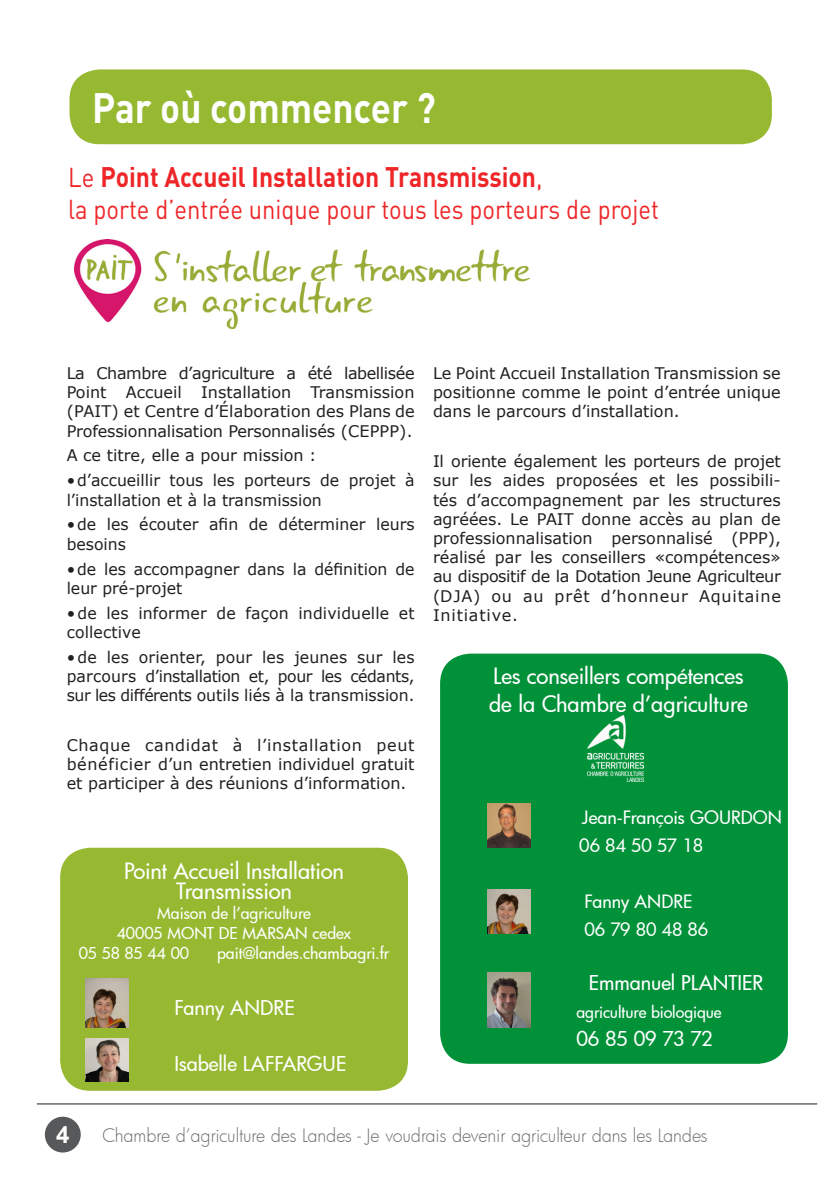
<style>
.page{position:relative;width:840px;height:1191px;background:#fff}
.page>*{position:absolute;margin:0;border:0;box-sizing:border-box;transform-origin:0 0}
.t1{font:700 42px "DIN Pro";color:#fff;scale:.88 1}
.t2{font:700 28px "DIN Pro";color:#ee2628;scale:.88 1}
.t3{font:27px "DIN Pro";color:#ee2628;scale:.88 1}
.t4{font:700 24px "Arial";color:#fff}
.t5{font:500 22px "Futura";letter-spacing:-.005em;color:#fff}
.t6{font:500 20px "Futura";color:#fff}
.t7{font:300 18px "Futura";letter-spacing:-.005em;color:#6c6d70}
.t8{font:500 18px "Futura";color:#fff}
.t9{font:16px/19.2px "Verdana";color:#231f20;text-align:justify}
.t10{font:500 16px "Futura";letter-spacing:-.005em;color:#fff}
.s1{font-weight:400;font-size:27px}
.s2{font-weight:400}
</style>
<div class="page">
<div style="left:45px;top:1116px;width:36px;height:36px;background:#57585a;border-radius:50%"></div>
<hr style="left:37px;top:1103px;width:779px;height:1px;background:#231f20">
<div style="left:60px;top:847px;width:348px;height:243px;background:#96b931;border-radius:30px"></div>
<div style="left:69px;top:69px;width:702px;height:75px;background:#96b931;border-radius:30px"></div>
<img style="left:75px;top:240px;width:454px;height:89px">
<div style="left:440px;top:653px;width:347px;height:410px;background:#009139;border-radius:30px"></div>
<img style="left:587px;top:715px;width:56px;height:66px">
<img style="left:85px;top:1038px;width:43px;height:43px">
<img style="left:85px;top:978px;width:43px;height:50px">
<img style="left:487px;top:889px;width:43px;height:44px">
<img style="left:487px;top:803px;width:43px;height:44px">
<img style="left:487px;top:972px;width:43px;height:55px">
<p class="t1" style="left:92px;top:79px;width:391px">Par où commencer ?</p>
<p class="t2" style="left:68px;top:158px;width:540px"><span class="s1">Le</span> Point Accueil Installation Transmission<span class="s2">,</span></p>
<p class="t3" style="left:68px;top:191px;width:672px">la porte d’entrée unique pour tous les porteurs de projet</p>
<p class="t9" style="left:67px;top:363px;width:349px">La Chambre d’agriculture a été labellisée Point Accueil Installation Transmission (PAIT) et Centre d’Élaboration des Plans de Professionnalisation Personnalisés (CEPPP).</p>
<p class="t9" style="left:67px;top:446px;width:251px">A ce titre, elle a pour mission :</p>
<p class="t9" style="left:67px;top:471px;width:349px">•d’accueillir tous les porteurs de projet à l’installation et à la transmission</p>
<p class="t9" style="left:67px;top:515px;width:349px">•de les écouter afin de déterminer leurs besoins</p>
<p class="t9" style="left:67px;top:559px;width:349px">•de les accompagner dans la définition de leur pré-projet</p>
<p class="t9" style="left:67px;top:603px;width:349px">•de les informer de façon individuelle et collective</p>
<p class="t9" style="left:67px;top:647px;width:349px">•de les orienter, pour les jeunes sur les parcours d’installation et, pour les cédants, sur les différents outils liés à la transmission.</p>
<p class="t9" style="left:67px;top:735px;width:349px">Chaque candidat à l’installation peut bénéficier d’un entretien individuel gratuit et participer à des réunions d’information.</p>
<p class="t5" style="left:124px;top:855px;width:221px">Point Accueil Installation</p>
<p class="t5" style="left:176px;top:875px;width:117px">Transmission</p>
<p class="t10" style="left:157px;top:902px;width:155px">Maison de l’agriculture</p>
<p class="t10" style="left:117px;top:922px;width:236px">40005 MONT DE MARSAN cedex</p>
<p class="t10" style="left:79px;top:942px;width:112px">05 58 85 44 00</p>
<p class="t10" style="left:217px;top:942px;width:174px">pait@landes.chambagri.fr</p>
<p class="t6" style="left:174px;top:994px;width:122px">Fanny ANDRE</p>
<p class="t6" style="left:174px;top:1050px;width:173px">Isabelle LAFFARGUE</p>
<p class="t9" style="left:433px;top:363px;width:349px">Le Point Accueil Installation Transmission se positionne comme le point d’entrée unique dans le parcours d’installation.</p>
<p class="t9" style="left:433px;top:451px;width:349px">Il oriente également les porteurs de projet sur les aides proposées et les possibili&shy;tés d’accompagnement par les structures agréées. Le PAIT donne accès au plan de professionnalisation personnalisé (PPP), réalisé par les conseillers «compétences» au dispositif de la Dotation Jeune Agriculteur (DJA) ou au prêt d’honneur Aquitaine Initiative.</p>
<p class="t5" style="left:493px;top:660px;width:252px">Les conseillers compétences</p>
<p class="t5" style="left:489px;top:688px;width:260px">de la Chambre d’agriculture</p>
<p class="t8" style="left:582px;top:805px;width:201px">Jean-François GOURDON</p>
<p class="t8" style="left:579px;top:833px;width:125px">06 84 50 57 18</p>
<p class="t8" style="left:584px;top:889px;width:110px">Fanny ANDRE</p>
<p class="t8" style="left:584px;top:917px;width:125px">06 79 80 48 86</p>
<p class="t6" style="left:588px;top:968px;width:176px">Emmanuel PLANTIER</p>
<p class="t10" style="left:576px;top:1001px;width:147px">agriculture biologique</p>
<p class="t6" style="left:576px;top:1024px;width:138px">06 85 09 73 72</p>
<h3 class="t4" style="left:56px;top:1118px;width:15px">4</h3>
<p class="t7" style="left:102px;top:1123px;width:606px">Chambre d’agriculture des Landes - Je voudrais devenir agriculteur dans les Landes</p>
</div>
